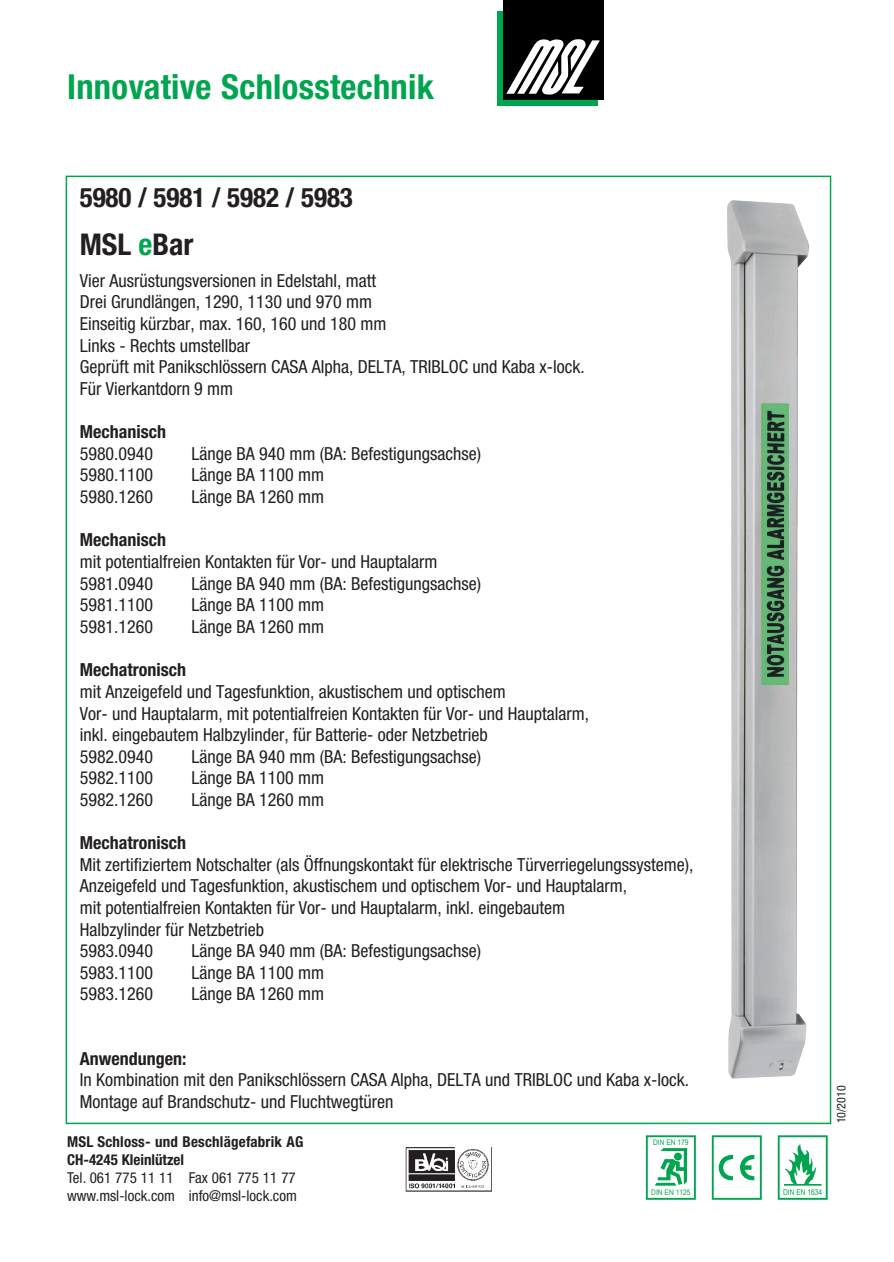
<style>
.page{position:relative;width:894px;height:1262px;background:#fff}
.page>*{position:absolute;margin:0;border:0;box-sizing:border-box;transform-origin:0 0}
.t1{font:700 condensed 34.5px "Helvetica Neue";letter-spacing:.01em;color:#00a54f}
.t2{font:700 condensed 30px "Helvetica Neue";color:#231f20}
.t3{font:700 condensed 27px "Helvetica Neue";color:#231f20}
.t4{font:condensed 18px/21.6px "Helvetica Neue";color:#231f20}
.t5{font:700 condensed 18px "Helvetica Neue";color:#231f20}
.t6{font:condensed 15px/18px "Helvetica Neue";color:#231f20}
.t7{font:700 condensed 15px/18px "Helvetica Neue";letter-spacing:.015em;color:#231f20}
.t8{font:condensed 12px "Helvetica Neue";color:#231f20}
.t9{font:7.95px "Arial Narrow";color:#00a54f}
.t10{font:7.65px "Arial Narrow";color:#00a54f;scale:1.06 1}
.s1{color:#00a54f}
</style>
<div class="page">
<img style="left:727px;top:201px;width:81px;height:877px">
<div style="left:497px;top:11px;width:100px;height:94px;background:#00a54f"></div>
<div style="left:503px;top:0;width:100px;height:100px;background:#000"></div>
<svg style="left:506px;top:39px;width:94px;height:56px"></svg>
<img style="left:405px;top:1147px;width:87px;height:44px">
<svg style="left:646px;top:1135px;width:50px;height:64px"></svg>
<svg style="left:712px;top:1135px;width:49px;height:64px"></svg>
<svg style="left:777px;top:1135px;width:50px;height:64px"></svg>
<h1 class="t1" style="left:67px;top:66px;width:368px">Innovative Schlosstechnik</h1>
<h3 class="t3" style="left:80px;top:181px;width:275px">5980 / 5981 / 5982 / 5983</h3>
<h2 class="t2" style="left:80px;top:226px;width:115px">MSL <span class="s1">e</span>Bar</h2>
<p class="t4" style="left:80px;top:269px;width:506px">Vier Ausrüstungsversionen in Edelstahl, matt<br>Drei Grundlängen, 1290, 1130 und 970 mm<br>Einseitig kürzbar, max. 160, 160 und 180 mm<br>Links - Rechts umstellbar<br>Geprüft mit Panikschlössern CASA Alpha, DELTA, TRIBLOC und Kaba x-lock.<br>Für Vierkantdorn 9 mm</p>
<p class="t5" style="left:80px;top:421px;width:88px">Mechanisch</p>
<p class="t4" style="left:80px;top:442px;width:75px">5980.0940</p>
<p class="t4" style="left:191px;top:442px;width:291px">Länge BA 940 mm (BA: Befestigungsachse)</p>
<p class="t4" style="left:80px;top:464px;width:75px">5980.1100</p>
<p class="t4" style="left:191px;top:464px;width:134px">Länge BA 1100 mm</p>
<p class="t4" style="left:80px;top:485px;width:75px">5980.1260</p>
<p class="t4" style="left:191px;top:485px;width:134px">Länge BA 1260 mm</p>
<p class="t5" style="left:80px;top:529px;width:88px">Mechanisch</p>
<p class="t4" style="left:80px;top:550px;width:359px;line-height:22.2px">mit potentialfreien Kontakten für Vor- und Hauptalarm<br>5981.0940</p>
<p class="t4" style="left:191px;top:572px;width:291px">Länge BA 940 mm (BA: Befestigungsachse)</p>
<p class="t4" style="left:80px;top:594px;width:75px">5981.1100</p>
<p class="t4" style="left:191px;top:594px;width:134px">Länge BA 1100 mm</p>
<p class="t4" style="left:80px;top:616px;width:75px">5981.1260</p>
<p class="t4" style="left:191px;top:616px;width:134px">Länge BA 1260 mm</p>
<p class="t5" style="left:80px;top:659px;width:108px">Mechatronisch</p>
<p class="t4" style="left:80px;top:680px;width:511px">mit Anzeigefeld und Tagesfunktion, akustischem und optischem<br>Vor- und Hauptalarm, mit potentialfreien Kontakten für Vor- und Hauptalarm, inkl. eingebautem Halbzylinder, für Batterie- oder Netzbetrieb<br>5982.0940</p>
<p class="t4" style="left:191px;top:745px;width:291px">Länge BA 940 mm (BA: Befestigungsachse)</p>
<p class="t4" style="left:80px;top:767px;width:75px">5982.1100</p>
<p class="t4" style="left:191px;top:767px;width:134px">Länge BA 1100 mm</p>
<p class="t4" style="left:80px;top:788px;width:75px">5982.1260</p>
<p class="t4" style="left:191px;top:788px;width:134px">Länge BA 1260 mm</p>
<p class="t5" style="left:80px;top:832px;width:108px">Mechatronisch</p>
<p class="t4" style="left:80px;top:853px;width:615px">Mit zertifiziertem Notschalter (als Öffnungskontakt für elektrische Türverriegelungssysteme), Anzeigefeld und Tagesfunktion, akustischem und optischem Vor- und Hauptalarm,<br>mit potentialfreien Kontakten für Vor- und Hauptalarm, inkl. eingebautem<br>Halbzylinder für Netzbetrieb<br>5983.0940</p>
<p class="t4" style="left:191px;top:940px;width:291px">Länge BA 940 mm (BA: Befestigungsachse)</p>
<p class="t4" style="left:80px;top:961px;width:75px">5983.1100</p>
<p class="t4" style="left:191px;top:961px;width:134px">Länge BA 1100 mm</p>
<p class="t4" style="left:80px;top:983px;width:75px">5983.1260</p>
<p class="t4" style="left:191px;top:983px;width:134px">Länge BA 1260 mm</p>
<p class="t5" style="left:80px;top:1047px;width:108px">Anwendungen:</p>
<p class="t4" style="left:80px;top:1069px;width:611px">In Kombination mit den Panikschlössern CASA Alpha, DELTA und TRIBLOC und Kaba x-lock.<br>Montage auf Brandschutz- und Fluchtwegtüren</p>
<p class="t10" style="left:653px;top:1136px;width:35px">DIN EN 179</p>
<p class="t7" style="left:67px;top:1132px;width:238px">MSL Schloss- und Beschlägefabrik AG<br>CH-4245 Kleinlützel</p>
<p class="t6" style="left:67px;top:1168px;width:231px">Tel. 061 775 11 11 Fax 061 775 11 77 www.msl-lock.com info@msl-lock.com</p>
<p class="t10" style="left:651px;top:1186px;width:39px">DIN EN 1125</p>
<p class="t9" style="left:783px;top:1186px;width:41px">DIN EN 1634</p>
<p class="t8" style="left:834px;top:1123px;width:39px;rotate:-90deg">10/2010</p>
</div>
